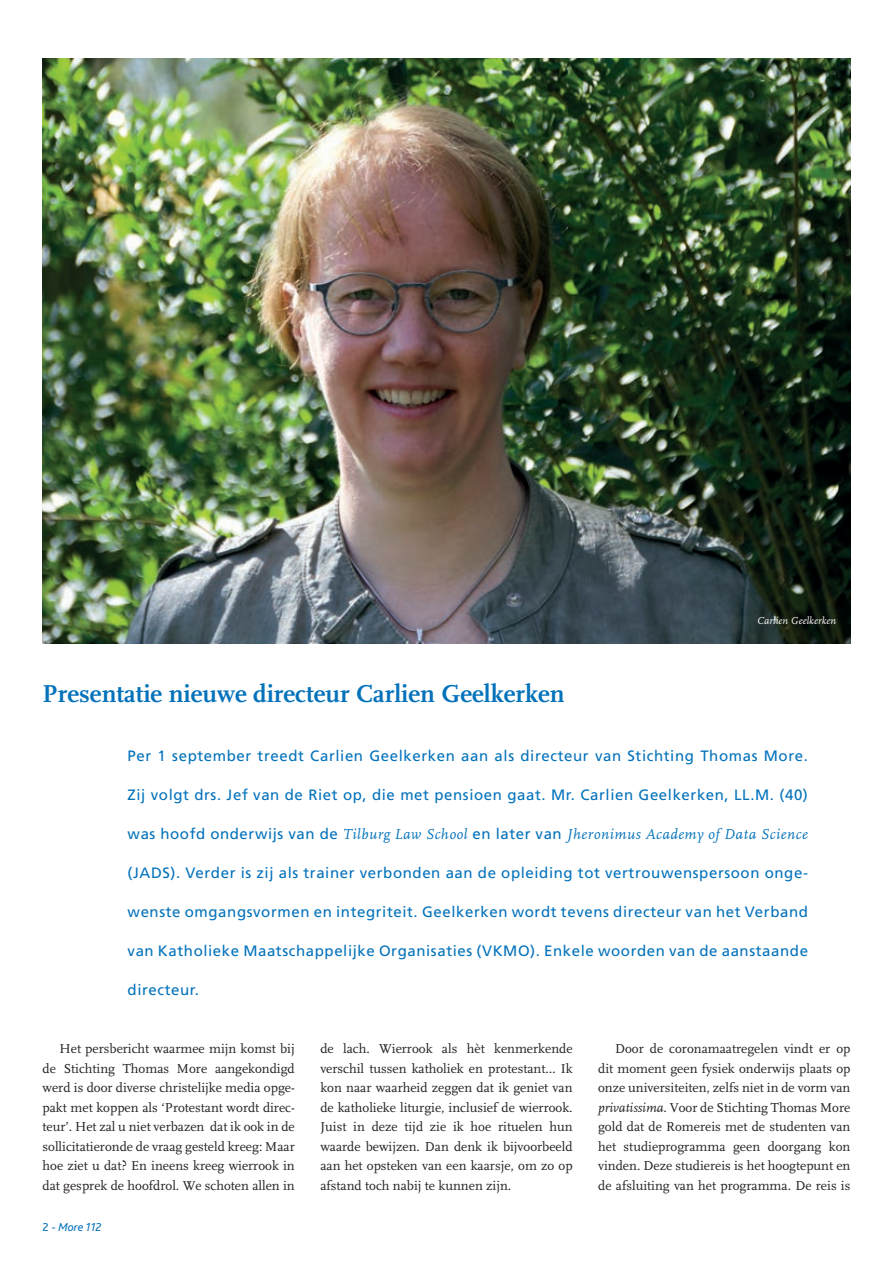
<style>
.page{position:relative;width:893px;height:1263px;background:#fff}
.page>*{position:absolute;margin:0;border:0;box-sizing:border-box;transform-origin:0 0}
.t1{font:700 25.5px "FF Scala";color:#0372bb}
.t2{font:15px "Frutiger LT Com";letter-spacing:.04em;color:#0372bb}
.t3{font:italic 15px "FF Scala";letter-spacing:.04em;color:#0372bb}
.t4{font:13.5px/19.5px "FF Scala";color:#231f20;text-align:justify}
.t5{font:italic 12px "Bliss 2";color:#0372bb}
.t6{font:italic 10.5px "FF Scala";color:#fff}
.s1{font-family:"Frutiger LT Com";font-style:normal}
.s2{font-style:italic}
.s3{font-style:normal}
</style>
<div class="page">
<img style="left:43px;top:58px;width:807px;height:586px">
<h1 class="t1" style="left:43px;top:679px;width:524px">Presentatie nieuwe directeur Carlien Geelkerken</h1>
<p class="t6" style="left:757px;top:615px;width:81px">Carlien Geelkerken</p>
<p class="t2" style="left:128px;top:746px;width:682px">Per 1 september treedt Carlien Geelkerken aan als directeur van Stichting Thomas More.</p>
<p class="t2" style="left:128px;top:785px;width:682px">Zij volgt drs. Jef van de Riet op, die met pensioen gaat. Mr. Carlien Geelkerken, LL.M. (40)</p>
<p class="t3" style="left:128px;top:826px;width:682px"><span class="s1">was hoofd onderwijs van de</span> Tilburg Law School <span class="s1">en later van</span> Jheronimus Academy of Data Science</p>
<p class="t2" style="left:128px;top:863px;width:682px">(JADS). Verder is zij als trainer verbonden aan de opleiding tot vertrouwenspersoon onge-</p>
<p class="t2" style="left:128px;top:902px;width:682px">wenste omgangsvormen en integriteit. Geelkerken wordt tevens directeur van het Verband</p>
<p class="t2" style="left:128px;top:941px;width:682px">van Katholieke Maatschappelijke Organisaties (VKMO). Enkele woorden van de aanstaande</p>
<p class="t2" style="left:128px;top:980px;width:73px">directeur.</p>
<p class="t4" style="left:43px;top:1039px;width:254px;text-indent:17px">Het persbericht waarmee mijn komst bij de Stichting Thomas More aangekondigd werd is door diverse christelijke media opge&shy;pakt met koppen als ‘Protestant wordt direc&shy;teur’. Het zal u niet verbazen dat ik ook in de sollicitatieronde de vraag gesteld kreeg: Maar hoe ziet u dat? En ineens kreeg wierrook in dat gesprek de hoofdrol. We schoten allen in</p>
<p class="t4" style="left:320px;top:1039px;width:254px">de lach. Wierrook als hèt kenmerkende verschil tussen katholiek en protestant… Ik kon naar waarheid zeggen dat ik geniet van de katholieke liturgie, inclusief de wierrook.<br>Juist in deze tijd zie ik hoe rituelen hun waarde bewijzen. Dan denk ik bijvoorbeeld aan het opsteken van een kaarsje, om zo op afstand toch nabij te kunnen zijn.</p>
<p class="t4" style="left:598px;top:1039px;width:254px;text-indent:17px">Door de coronamaatregelen vindt er op dit moment geen fysiek onderwijs plaats op onze universiteiten, zelfs niet in de vorm van <span class="s2">privatissima</span>. Voor de Stichting Thomas More gold dat de Romereis met de studenten van het studieprogramma geen doorgang kon vinden. Deze studiereis is het hoogtepunt en de afsluiting van het programma. De reis is</p>
<p class="t5" style="left:43px;top:1220px;width:61px"><span class="s3">2 -</span> More 112</p>
</div>
